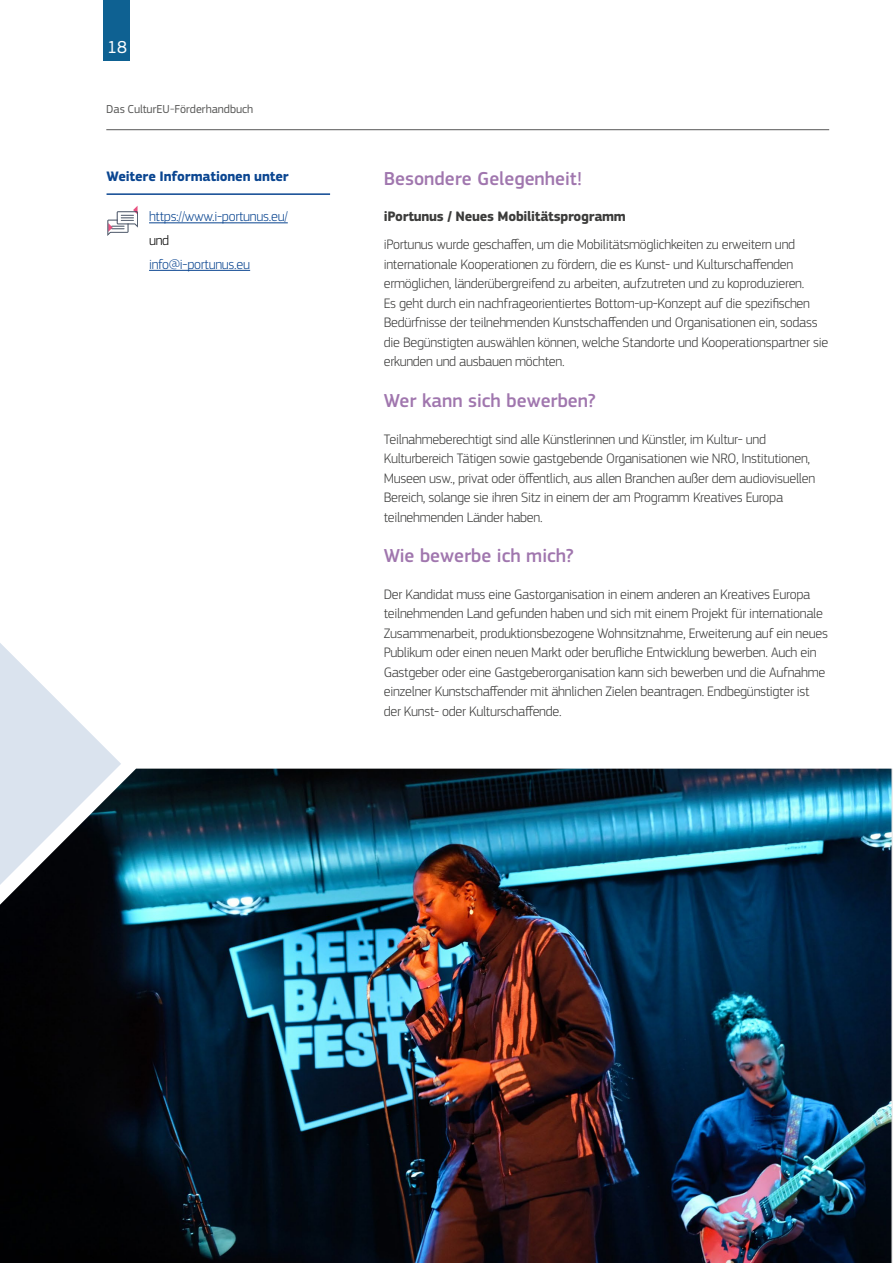
<style>
.page{position:relative;width:893px;height:1263px;background:#fff}
.page>*{position:absolute;margin:0;border:0;box-sizing:border-box;transform-origin:0 0}
.Heading_Purple__H2{font:500 19.5px "EC Square Sans Pro";color:#a076ae}
.t1{font:18px "EC Square Sans Pro";color:#fff}
.Body_Copy_Normal_80{font:300 14.25px/19.5px "EC Square Sans Pro";letter-spacing:-.02em;color:#3c3c3b}
.Key_Info_Body_Copy_8{font:300 14.25px "EC Square Sans Pro";letter-spacing:-.02em;color:#0b4691}
.Body_Copy_Normal_80-2{font:700 14.25px "EC Square Sans Pro";letter-spacing:-.02em;color:#3c3c3b}
.Key_Info_Heading_Blu{font:700 14.25px "EC Square Sans Pro";letter-spacing:-.01em;color:#0b4691}
.Key_Info_Body_Copy_8-2{font:300 14.25px "EC Square Sans Pro";color:#000}
.t2{font:12px "EC Square Sans Pro";letter-spacing:-.005em;color:#575756}
</style>
<div class="page">
<img style="left:0;top:769px;width:891px;height:494px">
<svg style="left:107px;top:206px;width:31px;height:30px"></svg>
<hr style="left:107px;top:193px;width:223px;height:2px;background:#0b4691">
<hr style="left:149px;top:223px;width:139px;height:1px;background:#0b4691">
<hr style="left:149px;top:270px;width:101px;height:1px;background:#0b4691">
<svg style="left:0;top:643px;width:121px;height:242px"></svg>
<hr style="left:106px;top:129px;width:723px;height:1px;background:#575756">
<div style="left:103px;top:0;width:27px;height:61px;background:#0e6192"></div>
<p class="t1" style="left:107px;top:36px;width:22px">18</p>
<p class="t2" style="left:106px;top:102px;width:149px">Das CulturEU-Förderhandbuch</p>
<p class="Key_Info_Heading_Blu" style="left:107px;top:167px;width:184px">Weitere Informationen unter</p>
<p class="Key_Info_Body_Copy_8" style="left:149px;top:208px;width:140px">https://www.i-portunus.eu/</p>
<p class="Key_Info_Body_Copy_8-2" style="left:149px;top:232px;width:22px">und</p>
<p class="Key_Info_Body_Copy_8" style="left:149px;top:256px;width:103px">info@i-portunus.eu</p>
<p class="Heading_Purple__H2" style="left:384px;top:167px;width:200px">Besondere Gelegenheit!</p>
<p class="Body_Copy_Normal_80-2" style="left:384px;top:208px;width:244px">iPortunus / Neues Mobilitätsprogramm</p>
<p class="Body_Copy_Normal_80" style="left:384px;top:235px;width:446px">iPortunus wurde geschaffen, um die Mobilitätsmöglichkeiten zu erweitern und internationale Kooperationen zu fördern, die es Kunst- und Kulturschaffenden ermöglichen, länderübergreifend zu arbeiten, aufzutreten und zu koproduzieren.<br>Es geht durch ein nachfrageorientiertes Bottom-up-Konzept auf die spezifischen Bedürfnisse der teilnehmenden Kunstschaffenden und Organisationen ein, sodass die Begünstigten auswählen können, welche Standorte und Kooperationspartner sie erkunden und ausbauen möchten.</p>
<p class="Heading_Purple__H2" style="left:384px;top:389px;width:213px">Wer kann sich bewerben?</p>
<p class="Body_Copy_Normal_80" style="left:384px;top:429px;width:433px">Teilnahmeberechtigt sind alle Künstlerinnen und Künstler, im Kultur- und Kulturbereich Tätigen sowie gastgebende Organisationen wie NRO, Institutionen, Museen usw., privat oder öffentlich, aus allen Branchen außer dem audiovisuellen Bereich, solange sie ihren Sitz in einem der am Programm Kreatives Europa teilnehmenden Länder haben.</p>
<p class="Heading_Purple__H2" style="left:384px;top:544px;width:192px">Wie bewerbe ich mich?</p>
<p class="Body_Copy_Normal_80" style="left:384px;top:584px;width:446px">Der Kandidat muss eine Gastorganisation in einem anderen an Kreatives Europa teilnehmenden Land gefunden haben und sich mit einem Projekt für internationale Zusammenarbeit, produktionsbezogene Wohnsitznahme, Erweiterung auf ein neues Publikum oder einen neuen Markt oder berufliche Entwicklung bewerben. Auch ein Gastgeber oder eine Gastgeberorganisation kann sich bewerben und die Aufnahme einzelner Kunstschaffender mit ähnlichen Zielen beantragen. Endbegünstigter ist der Kunst- oder Kulturschaffende.</p>
</div>
